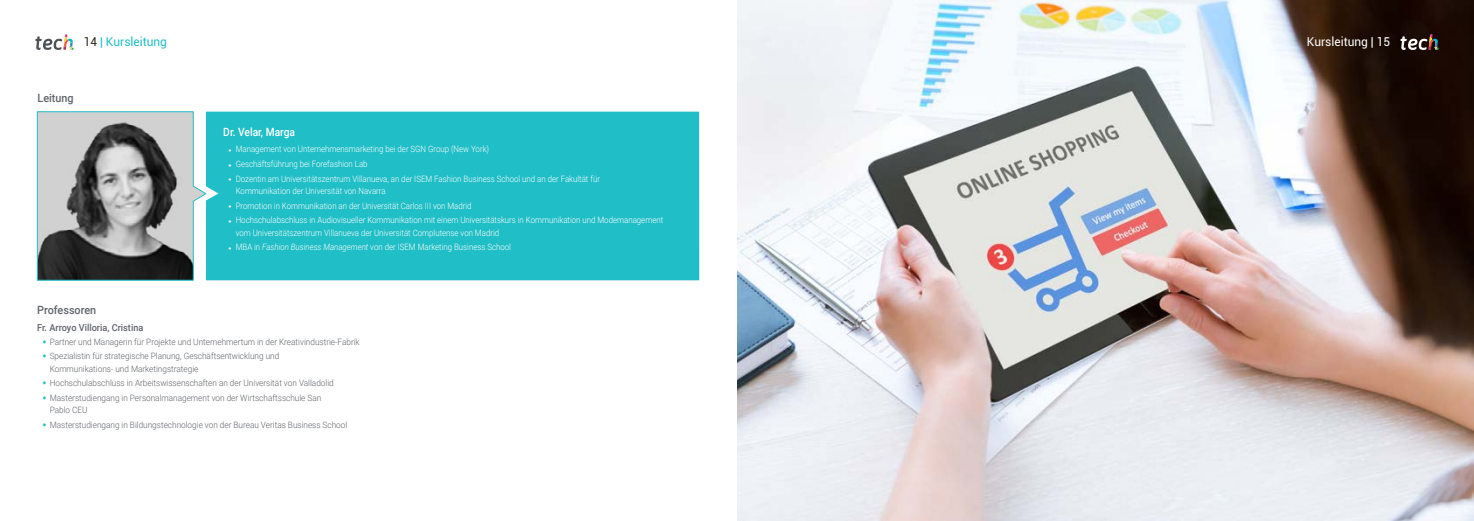
<style>
.page{position:relative;width:1474px;height:521px;background:#fff}
.page>*{position:absolute;margin:0;border:0;box-sizing:border-box;transform-origin:0 0}
.t1{font:12.25px "Roboto";color:#20bec6}
.t2{font:12.25px "Roboto";color:#fff}
.t3{font:500 11.38px "Roboto";color:#61646a;scale:.95 1}
.t4{font:500 11.38px "Roboto";color:#fff;scale:.9 1}
.t5{font:500 9.62px "Roboto";color:#61646a;scale:.95 1}
.t6{font:300 8.75px/14.7px "Roboto";color:#fff;scale:.9 1}
.t7{font:300 8.75px/14.7px "Roboto";color:#61646a;scale:.94 1}
.s1{color:#312e20}
.s2{font-style:italic}
</style>
<div class="page">
<svg style="left:35px;top:34px;width:39px;height:16px"></svg>
<div style="left:206px;top:112px;width:493px;height:168px;background:#20bec6"></div>
<svg style="left:37px;top:112px;width:169px;height:168px;background:#909292"></svg>
<img style="left:737px;top:0;width:736px;height:521px">
<svg style="left:1400px;top:34px;width:38px;height:17px"></svg>
<h1 class="t1" style="left:84px;top:33px;width:85px"><span class="s1">14</span> | Kursleitung</h1>
<h2 class="t3" style="left:37px;top:90px;width:40px">Leitung</h2>
<h2 class="t4" style="left:223px;top:124px;width:81px">Dr. Velar, Marga</h2>
<p class="t6" style="left:236px;top:141px;width:406px">Management von Unternehmensmarketing bei der SGN Group (New York)<br>Geschäftsführung bei Forefashion Lab<br>Dozentin am Universitätszentrum Villanueva, an der ISEM Fashion Business School und an der Fakultät für</p>
<p class="t6" style="left:236px;top:183px;width:476px">Kommunikation der Universität von Navarra<br>Promotion in Kommunikation an der Universität Carlos III von Madrid<br>Hochschulabschluss in Audiovisueller Kommunikation mit einem Universitätskurs in Kommunikation und Modemanagement</p>
<p class="t6" style="left:236px;top:225px;width:307px">vom Universitätszentrum Villanueva der Universität Complutense von Madrid<br>MBA in <span class="s2">Fashion Business Management</span> von der ISEM Marketing Business School</p>
<h2 class="t3" style="left:37px;top:302px;width:64px">Professoren</h2>
<p class="t5" style="left:37px;top:321px;width:113px">Fr. Arroyo Villoria, Cristina</p>
<p class="t7" style="left:50px;top:334px;width:331px">Partner und Managerin für Projekte und Unternehmertum in der Kreativindustrie-Fabrik<br>Spezialistin für strategische Planung, Geschäftsentwicklung und</p>
<p class="t7" style="left:50px;top:361px;width:304px">Kommunikations- und Marketingstrategie<br>Hochschulabschluss in Arbeitswissenschaften an der Universität von Valladolid<br>Masterstudiengang in Personalmanagement von der Wirtschaftsschule San</p>
<p class="t7" style="left:50px;top:403px;width:318px">Pablo CEU<br>Masterstudiengang in Bildungstechnologie von der Bureau Veritas Business School</p>
<h1 class="t2" style="left:1306px;top:33px;width:85px">Kursleitung | 15</h1>
</div>
